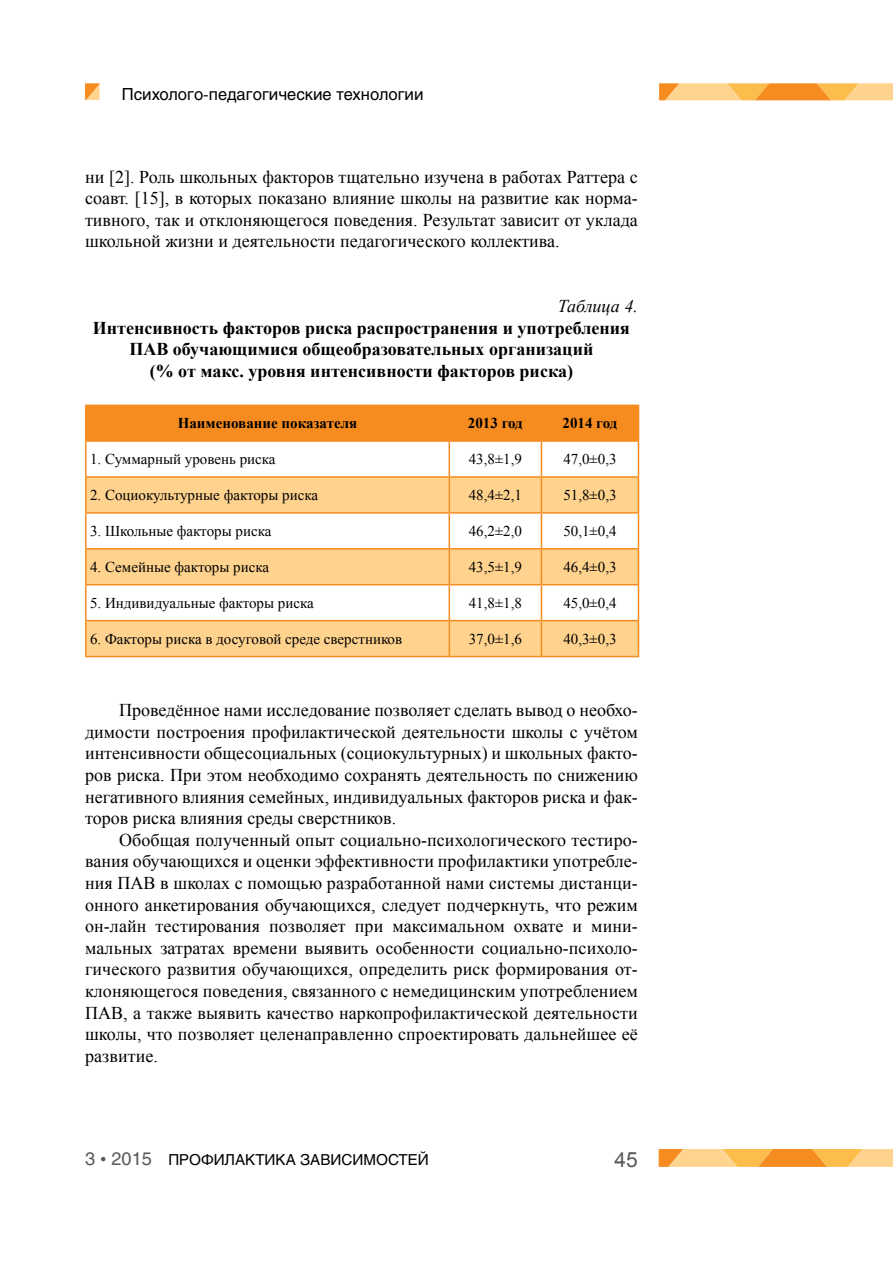
<style>
.page{position:relative;width:893px;height:1263px;background:#fff}
.page>*{position:absolute;margin:0;border:0;box-sizing:border-box;transform-origin:0 0}
.t1{font:21px "Arial";color:#58595b}
.основной_текст{font:18px/21.6px "Times New Roman";color:#000;text-align:justify}
.Подзаголовок_3{font:700 18px/21.6px "Times New Roman";color:#000;text-align:center}
.основной_текст-2{font:italic 18px "Times New Roman";color:#000}
.t2{font:16.5px "Helios";color:#000}
.Таблица_-_осн{font:15px "Times New Roman";color:#000}
.Таблица_-_осн-2{font:700 15px "Times New Roman";color:#000}
.t3{font:15px "Helios";color:#000}
.s1{font-size:18px;color:#58595b}
.s2{font-family:"Times New Roman";font-size:18px;color:#58595b}
</style>
<div class="page">
<svg style="left:659px;top:83px;width:234px;height:17px;background:#fbb85e"></svg>
<svg style="left:659px;top:1149px;width:234px;height:18px;background:#fbb75a"></svg>
<svg style="left:85px;top:83px;width:14px;height:17px"></svg>
<div style="left:87px;top:406px;width:551px;height:34px;background:#f68b1f"></div>
<svg style="left:87px;top:478px;width:551px;height:178px;fill:#ffd38e"></svg>
<hr style="left:85px;top:405px;width:364px;height:1px;background:#f68b1f">
<hr style="left:85px;top:406px;width:2px;height:34px;background:#f68b1f">
<hr style="left:449px;top:405px;width:92px;height:1px;background:#f68b1f">
<hr style="left:449px;top:406px;width:1px;height:34px;background:#f68b1f">
<hr style="left:541px;top:405px;width:98px;height:1px;background:#f68b1f">
<hr style="left:541px;top:406px;width:1px;height:34px;background:#f68b1f">
<hr style="left:638px;top:406px;width:1px;height:34px;background:#f68b1f">
<hr style="left:85px;top:440px;width:364px;height:2px;background:#f68b1f">
<hr style="left:85px;top:442px;width:2px;height:34px;background:#f68b1f">
<hr style="left:449px;top:440px;width:92px;height:2px;background:#f68b1f">
<hr style="left:449px;top:442px;width:1px;height:34px;background:#f68b1f">
<hr style="left:541px;top:440px;width:98px;height:2px;background:#f68b1f">
<hr style="left:541px;top:442px;width:1px;height:34px;background:#f68b1f">
<hr style="left:638px;top:442px;width:1px;height:34px;background:#f68b1f">
<hr style="left:85px;top:476px;width:364px;height:2px;background:#f68b1f">
<hr style="left:85px;top:478px;width:2px;height:34px;background:#f68b1f">
<hr style="left:449px;top:476px;width:92px;height:2px;background:#f68b1f">
<hr style="left:449px;top:478px;width:1px;height:34px;background:#f68b1f">
<hr style="left:541px;top:476px;width:98px;height:2px;background:#f68b1f">
<hr style="left:541px;top:478px;width:1px;height:34px;background:#f68b1f">
<hr style="left:638px;top:478px;width:1px;height:34px;background:#f68b1f">
<hr style="left:85px;top:512px;width:364px;height:2px;background:#f68b1f">
<hr style="left:85px;top:514px;width:2px;height:34px;background:#f68b1f">
<hr style="left:449px;top:512px;width:92px;height:2px;background:#f68b1f">
<hr style="left:449px;top:514px;width:1px;height:34px;background:#f68b1f">
<hr style="left:541px;top:512px;width:98px;height:2px;background:#f68b1f">
<hr style="left:541px;top:514px;width:1px;height:34px;background:#f68b1f">
<hr style="left:638px;top:514px;width:1px;height:34px;background:#f68b1f">
<hr style="left:85px;top:548px;width:364px;height:1px;background:#f68b1f">
<hr style="left:85px;top:549px;width:2px;height:35px;background:#f68b1f">
<hr style="left:449px;top:548px;width:92px;height:1px;background:#f68b1f">
<hr style="left:449px;top:549px;width:1px;height:35px;background:#f68b1f">
<hr style="left:541px;top:548px;width:98px;height:1px;background:#f68b1f">
<hr style="left:541px;top:549px;width:1px;height:35px;background:#f68b1f">
<hr style="left:638px;top:549px;width:1px;height:35px;background:#f68b1f">
<hr style="left:85px;top:584px;width:364px;height:1px;background:#f68b1f">
<hr style="left:85px;top:585px;width:2px;height:35px;background:#f68b1f">
<hr style="left:449px;top:584px;width:92px;height:1px;background:#f68b1f">
<hr style="left:449px;top:585px;width:1px;height:35px;background:#f68b1f">
<hr style="left:541px;top:584px;width:98px;height:1px;background:#f68b1f">
<hr style="left:541px;top:585px;width:1px;height:35px;background:#f68b1f">
<hr style="left:638px;top:585px;width:1px;height:35px;background:#f68b1f">
<hr style="left:85px;top:620px;width:364px;height:1px;background:#f68b1f">
<hr style="left:85px;top:621px;width:2px;height:35px;background:#f68b1f">
<hr style="left:449px;top:620px;width:92px;height:1px;background:#f68b1f">
<hr style="left:449px;top:621px;width:1px;height:35px;background:#f68b1f">
<hr style="left:541px;top:620px;width:98px;height:1px;background:#f68b1f">
<hr style="left:541px;top:621px;width:1px;height:35px;background:#f68b1f">
<hr style="left:638px;top:621px;width:1px;height:35px;background:#f68b1f">
<hr style="left:85px;top:656px;width:364px;height:1px;background:#f68b1f">
<hr style="left:449px;top:656px;width:92px;height:1px;background:#f68b1f">
<hr style="left:541px;top:656px;width:98px;height:1px;background:#f68b1f">
<p class="t2" style="left:122px;top:85px;width:303px">Психолого-педагогические технологии</p>
<p class="основной_текст" style="left:85px;top:165px;width:554px">ни [2]. Роль школьных факторов тщательно изучена в работах Раттера с соавт. [15], в которых показано влияние школы на развитие как норма&shy;тивного, так и отклоняющегося поведения. Результат зависит от уклада школьной жизни и деятельности педагогического коллектива.</p>
<p class="основной_текст-2" style="left:558px;top:294px;width:82px">Таблица 4.</p>
<p class="Подзаголовок_3" style="left:93px;top:316px;width:539px">Интенсивность факторов риска распространения и употребления<br>ПАВ обучающимися общеобразовательных организаций<br>(% от макс. уровня интенсивности факторов риска)</p>
<p class="Таблица_-_осн-2" style="left:178px;top:413px;width:181px">Наименование показателя</p>
<p class="Таблица_-_осн-2" style="left:468px;top:413px;width:56px">2013 год</p>
<p class="Таблица_-_осн-2" style="left:563px;top:413px;width:56px">2014 год</p>
<p class="Таблица_-_осн" style="left:90px;top:449px;width:187px">1. Суммарный уровень риска</p>
<p class="Таблица_-_осн" style="left:469px;top:449px;width:55px">43,8±1,9</p>
<p class="Таблица_-_осн" style="left:563px;top:449px;width:55px">47,0±0,3</p>
<p class="Таблица_-_осн" style="left:90px;top:485px;width:230px">2. Социокультурные факторы риска</p>
<p class="Таблица_-_осн" style="left:469px;top:485px;width:55px">48,4±2,1</p>
<p class="Таблица_-_осн" style="left:563px;top:485px;width:55px">51,8±0,3</p>
<p class="Таблица_-_осн" style="left:90px;top:521px;width:183px">3. Школьные факторы риска</p>
<p class="Таблица_-_осн" style="left:469px;top:521px;width:55px">46,2±2,0</p>
<p class="Таблица_-_осн" style="left:563px;top:521px;width:55px">50,1±0,4</p>
<p class="Таблица_-_осн" style="left:90px;top:557px;width:181px">4. Семейные факторы риска</p>
<p class="Таблица_-_осн" style="left:469px;top:557px;width:55px">43,5±1,9</p>
<p class="Таблица_-_осн" style="left:563px;top:557px;width:55px">46,4±0,3</p>
<p class="Таблица_-_осн" style="left:90px;top:593px;width:225px">5. Индивидуальные факторы риска</p>
<p class="Таблица_-_осн" style="left:469px;top:593px;width:55px">41,8±1,8</p>
<p class="Таблица_-_осн" style="left:563px;top:593px;width:55px">45,0±0,4</p>
<p class="Таблица_-_осн" style="left:90px;top:629px;width:314px">6. Факторы риска в досуговой среде сверстников</p>
<p class="Таблица_-_осн" style="left:469px;top:629px;width:55px">37,0±1,6</p>
<p class="Таблица_-_осн" style="left:563px;top:629px;width:55px">40,3±0,3</p>
<p class="основной_текст" style="left:85px;top:699px;width:554px;text-indent:34px">Проведённое нами исследование позволяет сделать вывод о необхо&shy;димости построения профилактической деятельности школы с учётом интенсивности общесоциальных (социокультурных) и школьных факто&shy;ров риска. При этом необходимо сохранять деятельность по снижению негативного влияния семейных, индивидуальных факторов риска и фак&shy;торов риска влияния среды сверстников.</p>
<p class="основной_текст" style="left:85px;top:829px;width:554px;text-indent:34px">Обобщая полученный опыт социально-психологического тестиро&shy;вания обучающихся и оценки эффективности профилактики употребле&shy;ния ПАВ в школах с помощью разработанной нами системы дистанци&shy;онного анкетирования обучающихся, следует подчеркнуть, что режим он-лайн тестирования позволяет при максимальном охвате и мини&shy;мальных затратах времени выявить особенности социально-психоло&shy;гического развития обучающихся, определить риск формирования от&shy;клоняющегося поведения, связанного с немедицинским употреблением ПАВ, а также выявить качество наркопрофилактической деятельности школы, что позволяет целенаправленно спроектировать дальнейшее её развитие.</p>
<p class="t3" style="left:85px;top:1151px;width:345px"><span class="s1">3</span> <span class="s2">•</span> <span class="s1">2015</span> ПРОФИЛАКТИКА ЗАВИСИМОСТЕЙ</p>
<p class="t1" style="left:614px;top:1146px;width:25px">45</p>
</div>
